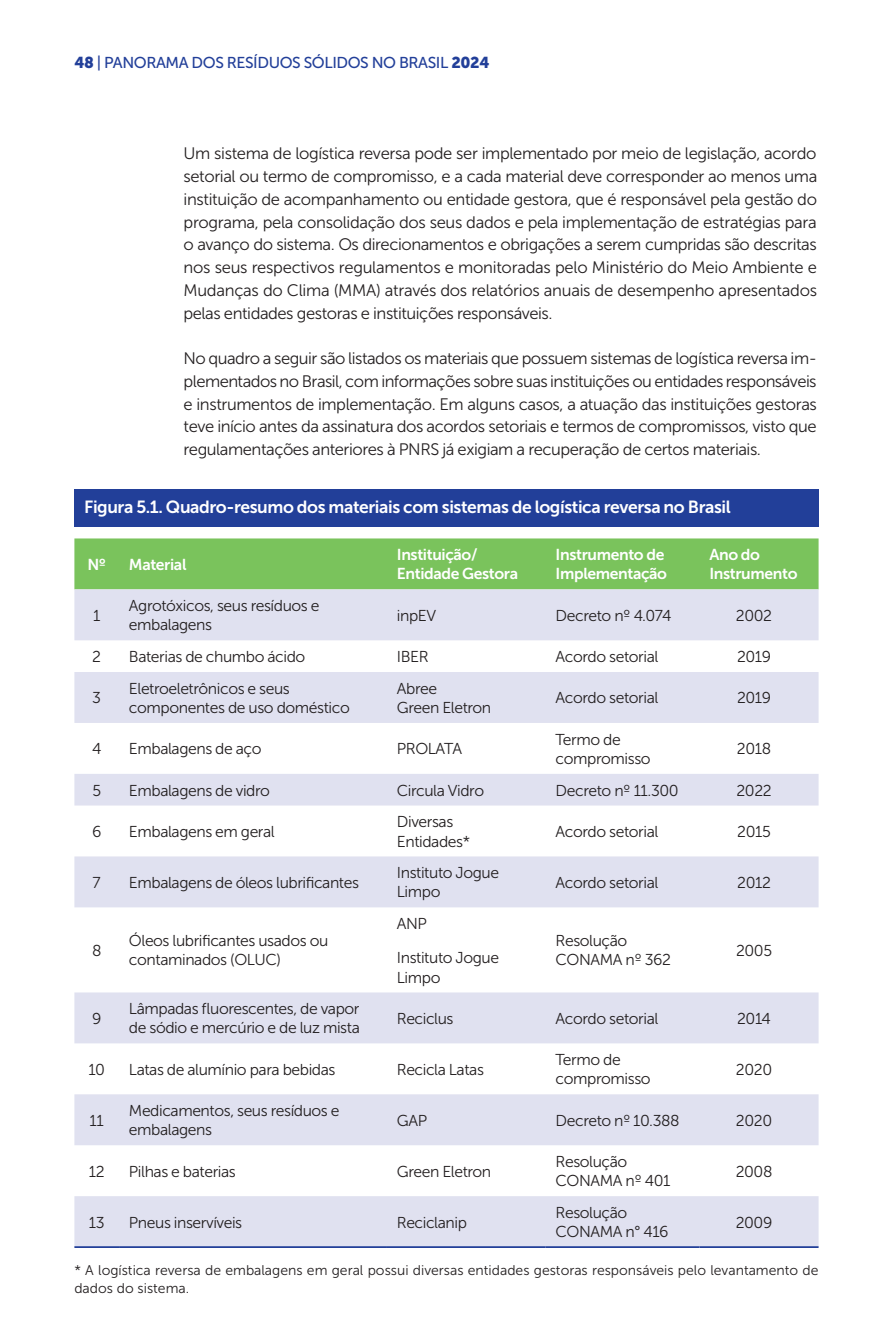
<style>
.page{position:relative;width:893px;height:1340px;background:#fff}
.page>*{position:absolute;margin:0;border:0;box-sizing:border-box;transform-origin:0 0}
.titulo_figura{font:17.5px "Museo Sans 700";letter-spacing:-.025em;color:#fff}
.corpo{font:16.62px/22.8px "Museo Sans 300";letter-spacing:-.025em;color:#231f20;text-align:justify}
.texto_tabela{font:15.75px/19.2px "Museo Sans 300";letter-spacing:-.025em;color:#231f20}
.titulo_2_tabela{font:15.75px/19.2px "Museo Sans 700";letter-spacing:-.025em;color:#fff}
.t1{font:15.75px "Museo Sans 500";letter-spacing:-.025em;color:#223f99}
.Fonte_grafico{font:14px/17.5px "Museo Sans 300";color:#231f20}
.s1{font-family:"Museo Sans 900"}
</style>
<div class="page">
<div style="left:74px;top:489px;width:744px;height:38px;background:#223f99"></div>
<div style="left:74px;top:538px;width:745px;height:51px;background:#7ac35c"></div>
<svg style="left:74px;top:589px;width:745px;height:657px;fill:#e0e1f0"></svg>
<hr style="left:74px;top:1246px;width:45px;height:1px;background:#223f99">
<hr style="left:119px;top:1246px;width:268px;height:1px;background:#223f99">
<hr style="left:387px;top:1246px;width:159px;height:1px;background:#223f99">
<hr style="left:546px;top:1246px;width:153px;height:1px;background:#223f99">
<hr style="left:699px;top:1246px;width:120px;height:1px;background:#223f99">
<p class="t1" style="left:74px;top:54px;width:417px"><span class="s1">48</span> | PANORAMA DOS RESÍDUOS SÓLIDOS NO BRASIL <span class="s1">2024</span></p>
<p class="corpo" style="left:184px;top:142px;width:635px">Um sistema de logística reversa pode ser implementado por meio de legislação, acordo setorial ou termo de compromisso, e a cada material deve corresponder ao menos uma instituição de acompanhamento ou entidade gestora, que é responsável pela gestão do programa, pela consolidação dos seus dados e pela implementação de estratégias para o avanço do sistema. Os direcionamentos e obrigações a serem cumpridas são descritas nos seus respectivos regulamentos e monitoradas pelo Ministério do Meio Ambiente e Mudanças do Clima (MMA) através dos relatórios anuais de desempenho apresentados pelas entidades gestoras e instituições responsáveis.</p>
<p class="corpo" style="left:184px;top:347px;width:635px">No quadro a seguir são listados os materiais que possuem sistemas de logística reversa im&shy;plementados no Brasil, com informações sobre suas instituições ou entidades responsáveis e instrumentos de implementação. Em alguns casos, a atuação das instituições gestoras teve início antes da assinatura dos acordos setoriais e termos de compromissos, visto que regulamentações anteriores à PNRS já exigiam a recuperação de certos materiais.</p>
<p class="titulo_figura" style="left:84px;top:497px;width:648px">Figura 5.1. Quadro-resumo dos materiais com sistemas de logística reversa no Brasil</p>
<p class="titulo_2_tabela" style="left:87px;top:555px;width:20px">Nº</p>
<p class="titulo_2_tabela" style="left:129px;top:555px;width:59px">Material</p>
<p class="titulo_2_tabela" style="left:397px;top:545px;width:82px">Instituição/</p>
<p class="titulo_2_tabela" style="left:397px;top:564px;width:123px">Entidade Gestora</p>
<p class="titulo_2_tabela" style="left:556px;top:545px;width:113px">Instrumento de<br>Implementação</p>
<p class="titulo_2_tabela" style="left:709px;top:545px;width:90px">Ano do<br>Instrumento</p>
<p class="texto_tabela" style="left:93px;top:606px;width:9px">1</p>
<p class="texto_tabela" style="left:129px;top:596px;width:192px">Agrotóxicos, seus resíduos e embalagens</p>
<p class="texto_tabela" style="left:397px;top:606px;width:41px">inpEV</p>
<p class="texto_tabela" style="left:556px;top:606px;width:117px">Decreto nº 4.074</p>
<p class="texto_tabela" style="left:736px;top:606px;width:38px">2002</p>
<p class="texto_tabela" style="left:92px;top:647px;width:10px">2</p>
<p class="texto_tabela" style="left:129px;top:647px;width:178px">Baterias de chumbo ácido</p>
<p class="texto_tabela" style="left:397px;top:647px;width:33px">IBER</p>
<p class="texto_tabela" style="left:556px;top:647px;width:104px">Acordo setorial</p>
<p class="texto_tabela" style="left:737px;top:647px;width:36px">2019</p>
<p class="texto_tabela" style="left:92px;top:688px;width:10px">3</p>
<p class="texto_tabela" style="left:129px;top:679px;width:222px">Eletroeletrônicos e seus componentes de uso doméstico</p>
<p class="texto_tabela" style="left:397px;top:679px;width:96px">Abree<br>Green Eletron</p>
<p class="texto_tabela" style="left:556px;top:688px;width:104px">Acordo setorial</p>
<p class="texto_tabela" style="left:737px;top:688px;width:36px">2019</p>
<p class="texto_tabela" style="left:92px;top:739px;width:11px">4</p>
<p class="texto_tabela" style="left:129px;top:739px;width:134px">Embalagens de aço</p>
<p class="texto_tabela" style="left:397px;top:739px;width:67px">PROLATA</p>
<p class="texto_tabela" style="left:556px;top:729px;width:97px">Termo de compromisso</p>
<p class="texto_tabela" style="left:737px;top:739px;width:36px">2018</p>
<p class="texto_tabela" style="left:92px;top:780px;width:10px">5</p>
<p class="texto_tabela" style="left:129px;top:780px;width:142px">Embalagens de vidro</p>
<p class="texto_tabela" style="left:397px;top:780px;width:89px">Circula Vidro</p>
<p class="texto_tabela" style="left:556px;top:780px;width:125px">Decreto nº 11.300</p>
<p class="texto_tabela" style="left:736px;top:780px;width:37px">2022</p>
<p class="texto_tabela" style="left:92px;top:822px;width:11px">6</p>
<p class="texto_tabela" style="left:129px;top:822px;width:147px">Embalagens em geral</p>
<p class="texto_tabela" style="left:397px;top:812px;width:75px">Diversas<br>Entidades*</p>
<p class="texto_tabela" style="left:556px;top:822px;width:104px">Acordo setorial</p>
<p class="texto_tabela" style="left:737px;top:822px;width:35px">2015</p>
<p class="texto_tabela" style="left:93px;top:872px;width:10px">7</p>
<p class="texto_tabela" style="left:129px;top:872px;width:232px">Embalagens de óleos lubrificantes</p>
<p class="texto_tabela" style="left:397px;top:863px;width:104px">Instituto Jogue<br>Limpo</p>
<p class="texto_tabela" style="left:556px;top:872px;width:104px">Acordo setorial</p>
<p class="texto_tabela" style="left:737px;top:872px;width:35px">2012</p>
<p class="texto_tabela" style="left:92px;top:940px;width:11px">8</p>
<p class="texto_tabela" style="left:129px;top:931px;width:201px">Óleos lubrificantes usados ou contaminados (OLUC)</p>
<p class="texto_tabela" style="left:397px;top:914px;width:32px">ANP</p>
<p class="texto_tabela" style="left:397px;top:948px;width:104px">Instituto Jogue<br>Limpo</p>
<p class="texto_tabela" style="left:556px;top:931px;width:117px">Resolução<br>CONAMA nº 362</p>
<p class="texto_tabela" style="left:736px;top:940px;width:38px">2005</p>
<p class="texto_tabela" style="left:92px;top:1008px;width:11px">9</p>
<p class="texto_tabela" style="left:129px;top:999px;width:232px">Lâmpadas fluorescentes, de vapor de sódio e mercúrio e de luz mista</p>
<p class="texto_tabela" style="left:397px;top:1008px;width:58px">Reciclus</p>
<p class="texto_tabela" style="left:556px;top:1008px;width:104px">Acordo setorial</p>
<p class="texto_tabela" style="left:737px;top:1008px;width:35px">2014</p>
<p class="texto_tabela" style="left:88px;top:1059px;width:18px">10</p>
<p class="texto_tabela" style="left:129px;top:1059px;width:208px">Latas de alumínio para bebidas</p>
<p class="texto_tabela" style="left:397px;top:1059px;width:89px">Recicla Latas</p>
<p class="texto_tabela" style="left:556px;top:1050px;width:97px">Termo de compromisso</p>
<p class="texto_tabela" style="left:736px;top:1059px;width:38px">2020</p>
<p class="texto_tabela" style="left:90px;top:1110px;width:16px">11</p>
<p class="texto_tabela" style="left:129px;top:1101px;width:212px">Medicamentos, seus resíduos e embalagens</p>
<p class="texto_tabela" style="left:397px;top:1110px;width:32px">GAP</p>
<p class="texto_tabela" style="left:556px;top:1110px;width:126px">Decreto nº 10.388</p>
<p class="texto_tabela" style="left:736px;top:1110px;width:38px">2020</p>
<p class="texto_tabela" style="left:89px;top:1161px;width:17px">12</p>
<p class="texto_tabela" style="left:129px;top:1161px;width:108px">Pilhas e baterias</p>
<p class="texto_tabela" style="left:397px;top:1161px;width:96px">Green Eletron</p>
<p class="texto_tabela" style="left:556px;top:1152px;width:116px">Resolução<br>CONAMA nº 401</p>
<p class="texto_tabela" style="left:736px;top:1161px;width:38px">2008</p>
<p class="texto_tabela" style="left:89px;top:1212px;width:17px">13</p>
<p class="texto_tabela" style="left:129px;top:1212px;width:115px">Pneus inservíveis</p>
<p class="texto_tabela" style="left:397px;top:1212px;width:72px">Reciclanip</p>
<p class="texto_tabela" style="left:556px;top:1202px;width:115px">Resolução<br>CONAMA n° 416</p>
<p class="texto_tabela" style="left:736px;top:1212px;width:38px">2009</p>
<p class="Fonte_grafico" style="left:74px;top:1261px;width:746px">* A logística reversa de embalagens em geral possui diversas entidades gestoras responsáveis pelo levantamento de dados do sistema.</p>
</div>
